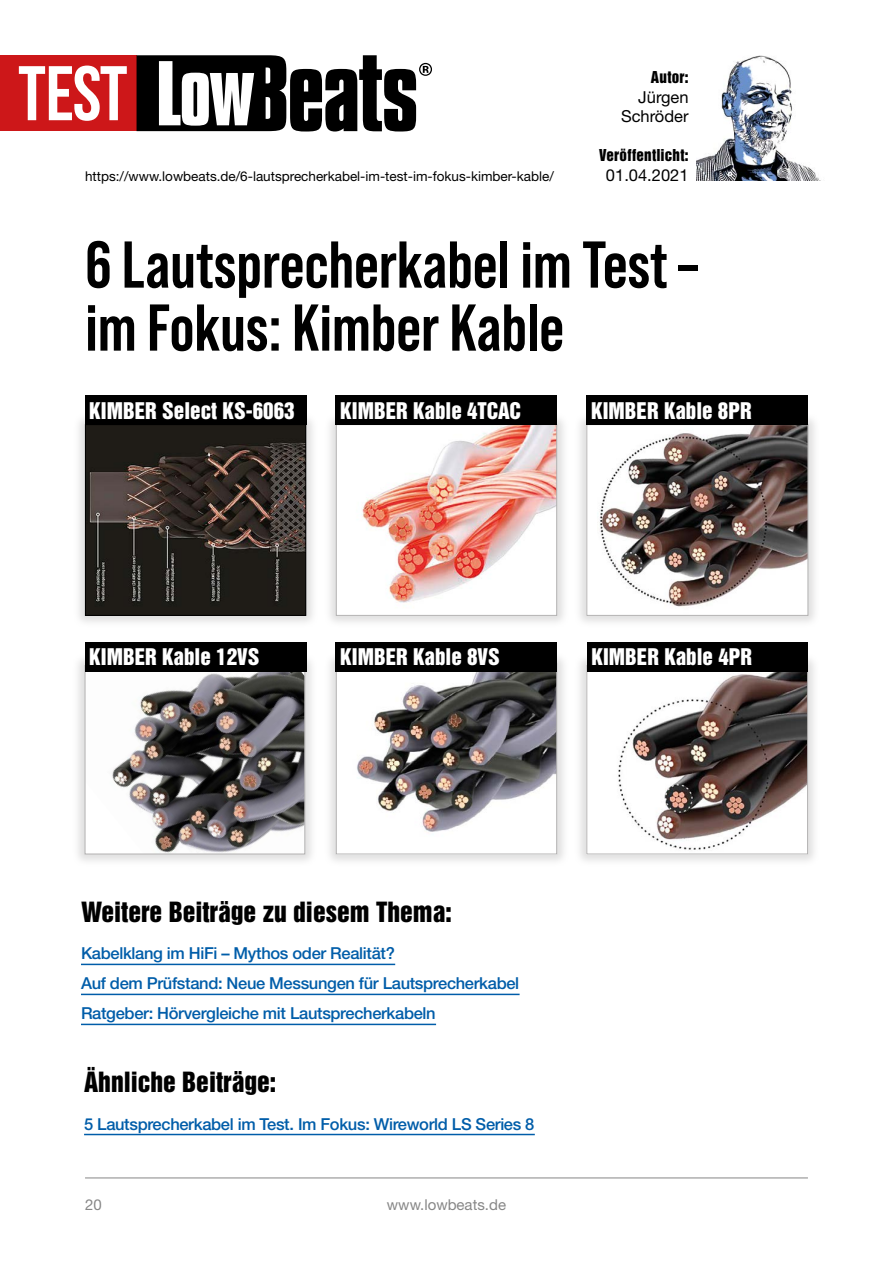
<style>
.page{position:relative;width:893px;height:1263px;background:#fff}
.page>*{position:absolute;margin:0;border:0;box-sizing:border-box;transform-origin:0 0}
.H2_Bebas_39{font:700 66px/63px "Bebas Neue Pro";color:#000}
.H3_Inserat_17_19_5{font:25.5px "Helvetica Inserat LT Std";color:#000}
.Fließtext_11_13_Bloc{font:21px "Helvetica Inserat LT Std";color:#fff}
.Link_weitere_Themen{font:500 16.5px "Helvetica Neue LT Std";letter-spacing:-.02em;color:#005da9}
.Autor{font:16.5px/19.5px "Helvetica Neue LT Std";color:#000;text-align:right}
.Autor-2{font:15px "Helvetica Inserat LT Std";letter-spacing:.015em;color:#000}
.t1{font:15px "Helvetica Neue LT Std";color:#878787}
.t2{font:13.5px "Helvetica Neue LT Std";color:#000}
</style>
<div class="page">
<div style="left:575px;top:653px;width:245px;height:213px;background:#b3b2b2;opacity:.4"></div>
<img style="left:588px;top:672px;width:218px;height:180px">
<div style="left:586px;top:665px;width:222px;height:189px;border:1px solid #b3b2b2"></div>
<div style="left:324px;top:651px;width:245px;height:215px;background:#b3b2b2;opacity:.4"></div>
<img style="left:338px;top:672px;width:217px;height:180px">
<div style="left:336px;top:663px;width:221px;height:191px;border:1px solid #b3b2b2"></div>
<div style="left:73px;top:653px;width:244px;height:213px;background:#b3b2b2;opacity:.4"></div>
<img style="left:87px;top:672px;width:216px;height:180px">
<div style="left:85px;top:665px;width:220px;height:189px;border:1px solid #b3b2b2"></div>
<div style="left:575px;top:412px;width:246px;height:216px;background:#b3b2b2;opacity:.4"></div>
<img style="left:588px;top:426px;width:218px;height:188px">
<div style="left:586px;top:424px;width:222px;height:192px;border:1px solid #b3b2b2"></div>
<div style="left:324px;top:412px;width:245px;height:216px;background:#b3b2b2;opacity:.4"></div>
<img style="left:338px;top:426px;width:217px;height:188px">
<div style="left:336px;top:424px;width:221px;height:192px;border:1px solid #b3b2b2"></div>
<div style="left:73px;top:412px;width:245px;height:216px;background:#b3b2b2;opacity:.4"></div>
<img style="left:87px;top:426px;width:217px;height:188px">
<div style="left:85px;top:424px;width:221px;height:192px;border:1px solid #000"></div>
<hr style="left:85px;top:1177px;width:723px;height:1px;background:#878787">
<div style="left:0;top:55px;width:137px;height:76px;background:#cd1719"></div>
<svg style="left:137px;top:55px;width:295px;height:77px"></svg>
<svg style="left:19px;top:66px;width:108px;height:55px"></svg>
<hr style="left:81px;top:964px;width:314px;height:1px;background:#005da9">
<hr style="left:81px;top:994px;width:439px;height:1px;background:#005da9">
<hr style="left:81px;top:1024px;width:355px;height:1px;background:#005da9">
<hr style="left:84px;top:1134px;width:451px;height:1px;background:#005da9">
<img style="left:696px;top:55px;width:125px;height:126px">
<div style="left:587px;top:642px;width:221px;height:30px;background:#000"></div>
<div style="left:336px;top:642px;width:221px;height:30px;background:#000"></div>
<div style="left:85px;top:642px;width:221px;height:30px;background:#000"></div>
<div style="left:587px;top:395px;width:221px;height:30px;background:#000"></div>
<div style="left:336px;top:395px;width:221px;height:30px;background:#000"></div>
<div style="left:85px;top:395px;width:221px;height:30px;background:#000"></div>
<p class="t2" style="left:85px;top:168px;width:470px">https://www.lowbeats.de/6-lautsprecherkabel-im-test-im-fokus-kimber-kable/</p>
<p class="Autor-2" style="left:651px;top:68px;width:39px">Autor:</p>
<p class="Autor" style="left:621px;top:87px;width:69px">Jürgen<br>Schröder</p>
<p class="Autor-2" style="left:599px;top:146px;width:91px">Veröffentlicht:</p>
<p class="Autor" style="left:606px;top:165px;width:84px">01.04.2021</p>
<p class="H2_Bebas_39" style="left:85px;top:232px;width:614px">6 Lautsprecherkabel im Test – im Fokus: Kimber Kable</p>
<p class="Fließtext_11_13_Bloc" style="left:89px;top:398px;width:207px">KIMBER Select KS-6063</p>
<p class="Fließtext_11_13_Bloc" style="left:340px;top:398px;width:183px">KIMBER Kable 4TCAC</p>
<p class="Fließtext_11_13_Bloc" style="left:591px;top:398px;width:162px">KIMBER Kable 8PR</p>
<p class="Fließtext_11_13_Bloc" style="left:89px;top:645px;width:172px">KIMBER Kable 12VS</p>
<p class="Fließtext_11_13_Bloc" style="left:340px;top:645px;width:161px">KIMBER Kable 8VS</p>
<p class="Fließtext_11_13_Bloc" style="left:591px;top:645px;width:162px">KIMBER Kable 4PR</p>
<p class="H3_Inserat_17_19_5" style="left:81px;top:897px;width:372px">Weitere Beiträge zu diesem Thema:</p>
<p class="Link_weitere_Themen" style="left:81px;top:944px;width:315px">Kabelklang im HiFi – Mythos oder Realität?</p>
<p class="Link_weitere_Themen" style="left:81px;top:974px;width:440px">Auf dem Prüfstand: Neue Messungen für Lautsprecherkabel</p>
<p class="Link_weitere_Themen" style="left:81px;top:1004px;width:356px">Ratgeber: Hörvergleiche mit Lautsprecherkabeln</p>
<p class="H3_Inserat_17_19_5" style="left:84px;top:1067px;width:194px">Ähnliche Beiträge:</p>
<p class="Link_weitere_Themen" style="left:84px;top:1114px;width:452px">5 Lautsprecherkabel im Test. Im Fokus: Wireworld LS Series 8</p>
<p class="t1" style="left:85px;top:1195px;width:18px">20</p>
<p class="t1" style="left:387px;top:1195px;width:121px">www.lowbeats.de</p>
</div>
